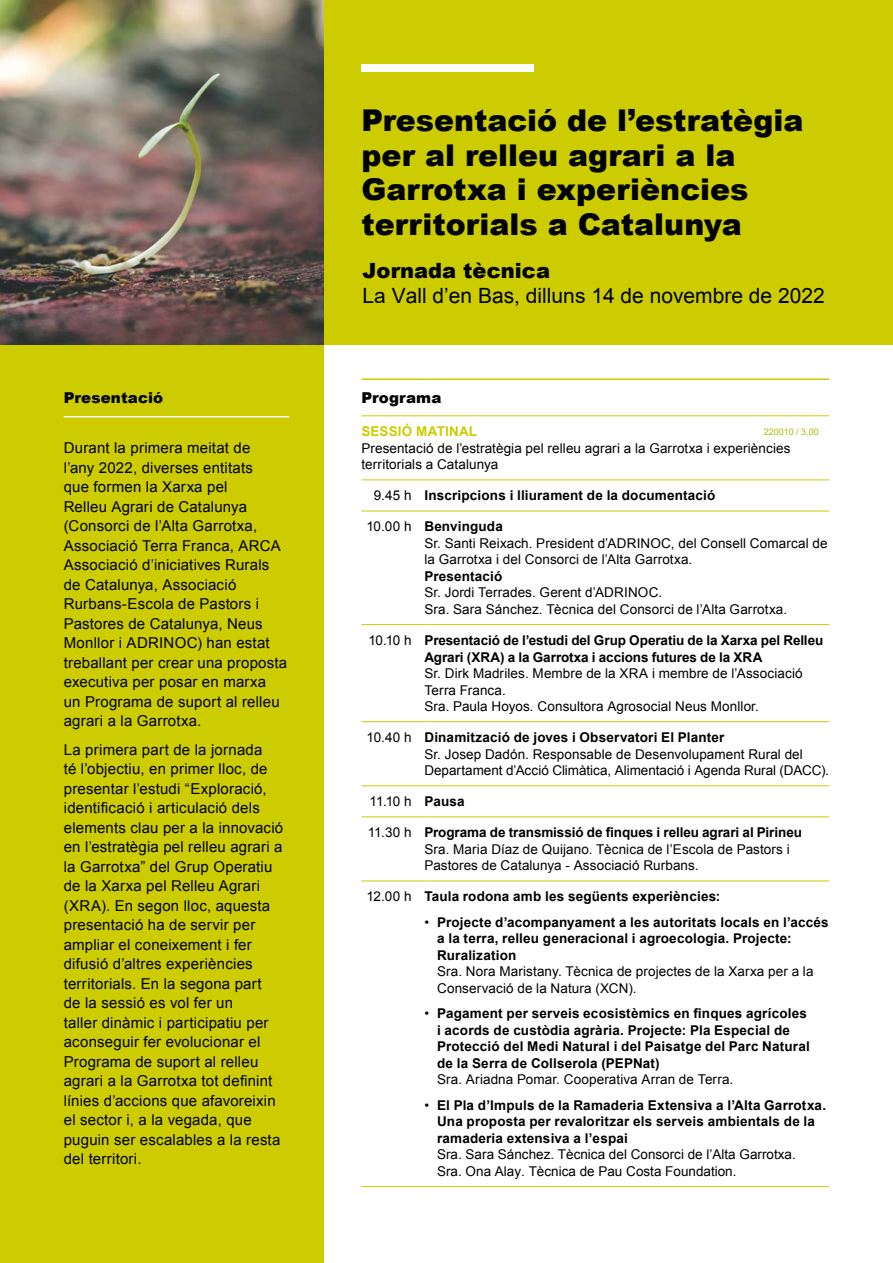
<style>
.page{position:relative;width:893px;height:1263px;background:#fff}
.page>*{position:absolute;margin:0;border:0;box-sizing:border-box;transform-origin:0 0}
.t1{font:900 30px/34.5px "Arial";color:#010202}
.t2{font:21px/25.5px "Arial";color:#000}
.t3{font:15px/19.5px "Arial";letter-spacing:.015em;color:#000}
.t4{font:900 15px "Arial";letter-spacing:.01em;color:#020304}
._8_Auto_-_Centre{font:700 13.5px/16.5px "Arial";letter-spacing:.01em;color:#000}
._8_Auto_-_Centre-2{font:13.5px/16.5px "Arial";letter-spacing:.005em;color:#000}
._8_Auto_-_Left{font:13.5px "Arial";letter-spacing:-.025em;color:#000}
._8_Auto_-_Centre-3{font:700 13.5px "Arial";letter-spacing:.015em;color:#cc0}
.t5{font:9px "Arial";color:#aabf00}
.s1{font-weight:900}
.s2{font-weight:400}
</style>
<div class="page">
<div style="left:0;top:344px;width:323px;height:919px;background:#cc0"></div>
<div style="left:323px;top:0;width:570px;height:344px;background:#cc0"></div>
<div style="left:361px;top:64px;width:173px;height:7px;background:#fff"></div>
<hr style="left:361px;top:378px;width:63px;height:2px;background:#cc0">
<hr style="left:424px;top:378px;width:405px;height:2px;background:#cc0">
<hr style="left:361px;top:415px;width:63px;height:1px;background:#cc0">
<hr style="left:424px;top:415px;width:405px;height:1px;background:#cc0">
<hr style="left:361px;top:480px;width:63px;height:1px;background:#cc0">
<hr style="left:424px;top:480px;width:405px;height:1px;background:#cc0">
<hr style="left:361px;top:511px;width:63px;height:1px;background:#cc0">
<hr style="left:424px;top:511px;width:405px;height:1px;background:#cc0">
<hr style="left:361px;top:624px;width:63px;height:1px;background:#cc0">
<hr style="left:424px;top:624px;width:405px;height:1px;background:#cc0">
<hr style="left:361px;top:721px;width:63px;height:1px;background:#cc0">
<hr style="left:424px;top:721px;width:405px;height:1px;background:#cc0">
<hr style="left:361px;top:785px;width:63px;height:1px;background:#cc0">
<hr style="left:424px;top:785px;width:405px;height:1px;background:#cc0">
<hr style="left:361px;top:817px;width:63px;height:1px;background:#cc0">
<hr style="left:424px;top:817px;width:405px;height:1px;background:#cc0">
<hr style="left:361px;top:881px;width:63px;height:1px;background:#cc0">
<hr style="left:424px;top:881px;width:405px;height:1px;background:#cc0">
<hr style="left:361px;top:1186px;width:63px;height:1px;background:#cc0">
<hr style="left:424px;top:1186px;width:405px;height:1px;background:#cc0">
<hr style="left:64px;top:416px;width:225px;height:1px;background:#fff">
<img style="left:0;top:0;width:323px;height:344px">
<p class="t4" style="left:64px;top:386px;width:101px">Presentació</p>
<p class="t3" style="left:64px;top:438px;width:225px">Durant la primera meitat de<br>l’any 2022, diverses entitats<br>que formen la Xarxa pel<br>Relleu Agrari de Catalunya (Consorci de l’Alta Garrotxa,<br>Associació Terra Franca, ARCA<br>Associació d’iniciatives Rurals de Catalunya, Associació<br>Rurbans-Escola de Pastors i<br>Pastores de Catalunya, Neus<br>Monllor i ADRINOC) han estat treballant per crear una proposta executiva per posar en marxa<br>un Programa de suport al relleu agrari a la Garrotxa.</p>
<p class="t3" style="left:64px;top:740px;width:221px">La primera part de la jornada<br>té l’objectiu, en primer lloc, de presentar l’estudi “Exploració, identificació i articulació dels elements clau per a la innovació en l’estratègia pel relleu agrari a la Garrotxa” del Grup Operatiu de la Xarxa pel Relleu Agrari (XRA). En segon lloc, aquesta presentació ha de servir per ampliar el coneixement i fer difusió d’altres experiències territorials. En la segona part<br>de la sessió es vol fer un<br>taller dinàmic i participatiu per aconseguir fer evolucionar el<br>Programa de suport al relleu agrari a la Garrotxa tot definint línies d’accions que afavoreixin el sector i, a la vegada, que puguin ser escalables a la resta del territori.</p>
<p class="t1" style="left:361px;top:102px;width:443px">Presentació de l’estratègia per al relleu agrari a la<br>Garrotxa i experiències territorials a Catalunya</p>
<p class="t2" style="left:362px;top:257px;width:464px"><span class="s1">Jornada tècnica<br></span>La Vall d’en Bas, dilluns 14 de novembre de 2022</p>
<p class="t4" style="left:361px;top:387px;width:82px">Programa</p>
<p class="_8_Auto_-_Centre-3" style="left:361px;top:423px;width:117px">SESSIÓ MATINAL</p>
<p class="_8_Auto_-_Centre-2" style="left:361px;top:440px;width:431px">Presentació de l’estratègia pel relleu agrari a la Garrotxa i experiències territorials a Catalunya</p>
<p class="_8_Auto_-_Left" style="left:374px;top:487px;width:39px">9.45 h</p>
<p class="_8_Auto_-_Centre" style="left:424px;top:488px;width:292px">Inscripcions i lliurament de la documentació</p>
<p class="_8_Auto_-_Left" style="left:366px;top:518px;width:47px">10.00 h</p>
<p class="_8_Auto_-_Centre" style="left:424px;top:519px;width:80px">Benvinguda</p>
<p class="_8_Auto_-_Centre-2" style="left:424px;top:535px;width:405px">Sr. Santi Reixach. President d’ADRINOC, del Consell Comarcal de la Garrotxa i del Consorci de l’Alta Garrotxa.</p>
<p class="_8_Auto_-_Centre" style="left:424px;top:568px;width:80px">Presentació</p>
<p class="_8_Auto_-_Centre-2" style="left:424px;top:585px;width:239px">Sr. Jordi Terrades. Gerent d’ADRINOC.</p>
<p class="_8_Auto_-_Centre-2" style="left:424px;top:601px;width:364px">Sra. Sara Sánchez. Tècnica del Consorci de l’Alta Garrotxa.</p>
<p class="_8_Auto_-_Left" style="left:368px;top:631px;width:45px">10.10 h</p>
<p class="_8_Auto_-_Centre" style="left:424px;top:632px;width:400px">Presentació de l’estudi del Grup Operatiu de la Xarxa pel Relleu<br>Agrari (XRA) a la Garrotxa i accions futures de la XRA</p>
<p class="_8_Auto_-_Centre-2" style="left:424px;top:665px;width:380px">Sr. Dirk Madriles. Membre de la XRA i membre de l’Associació<br>Terra Franca.</p>
<p class="_8_Auto_-_Centre-2" style="left:424px;top:698px;width:336px">Sra. Paula Hoyos. Consultora Agrosocial Neus Monllor.</p>
<p class="_8_Auto_-_Left" style="left:367px;top:728px;width:47px">10.40 h</p>
<p class="_8_Auto_-_Centre" style="left:424px;top:730px;width:302px">Dinamització de joves i Observatori El Planter</p>
<p class="_8_Auto_-_Centre-2" style="left:424px;top:746px;width:406px">Sr. Josep Dadón. Responsable de Desenvolupament Rural del<br>Departament d’Acció Climàtica, Alimentació i Agenda Rural (DACC).</p>
<p class="_8_Auto_-_Left" style="left:370px;top:793px;width:43px">11.10 h</p>
<p class="_8_Auto_-_Centre" style="left:424px;top:794px;width:42px">Pausa</p>
<p class="_8_Auto_-_Left" style="left:368px;top:824px;width:45px">11.30 h</p>
<p class="_8_Auto_-_Centre" style="left:424px;top:825px;width:379px">Programa de transmissió de finques i relleu agrari al Pirineu</p>
<p class="_8_Auto_-_Centre-2" style="left:424px;top:841px;width:367px">Sra. Maria Díaz de Quijano. Tècnica de l’Escola de Pastors i<br>Pastores de Catalunya - Associació Rurbans.</p>
<p class="_8_Auto_-_Left" style="left:367px;top:888px;width:47px">12.00 h</p>
<p class="_8_Auto_-_Centre" style="left:424px;top:889px;width:298px">Taula rodona amb les següents experiències:</p>
<p class="_8_Auto_-_Centre" style="left:437px;top:914px;width:393px;text-indent:-13px"><span class="s2">•</span> Projecte d’acompanyament a les autoritats locals en l’accés a la terra, relleu generacional i agroecologia. Projecte:<br>Ruralization</p>
<p class="_8_Auto_-_Centre-2" style="left:437px;top:963px;width:378px">Sra. Nora Maristany. Tècnica de projectes de la Xarxa per a la<br>Conservació de la Natura (XCN).</p>
<p class="_8_Auto_-_Centre" style="left:437px;top:1006px;width:374px;text-indent:-13px"><span class="s2">•</span> Pagament per serveis ecosistèmics en finques agrícoles i acords de custòdia agrària. Projecte: Pla Especial de Protecció del Medi Natural i del Paisatge del Parc Natural de la Serra de Collserola (PEPNat)</p>
<p class="_8_Auto_-_Centre-2" style="left:437px;top:1071px;width:298px">Sra. Ariadna Pomar. Cooperativa Arran de Terra.</p>
<p class="_8_Auto_-_Centre-2" style="left:424px;top:1097px;width:6px">•</p>
<p class="_8_Auto_-_Centre" style="left:437px;top:1097px;width:390px">El Pla d’Impuls de la Ramaderia Extensiva a l’Alta Garrotxa.<br>Una proposta per revaloritzar els serveis ambientals de la ramaderia extensiva a l’espai<br><span class="s2">Sra. Sara Sánchez. Tècnica del Consorci de l’Alta Garrotxa.<br>Sra. Ona Alay. Tècnica de Pau Costa Foundation.</span></p>
<p class="t5" style="left:764px;top:425px;width:57px">220010 / 3,00</p>
</div>
